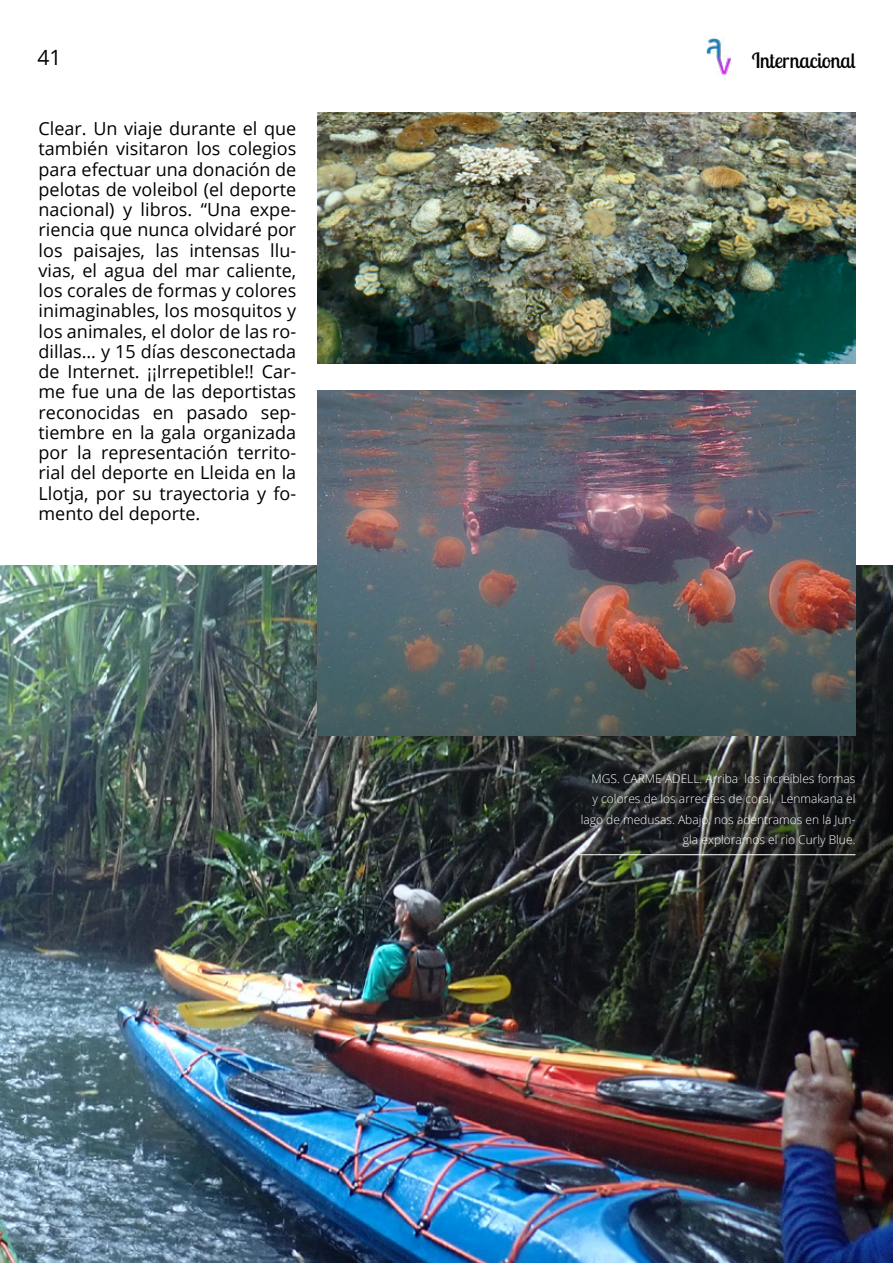
<style>
.page{position:relative;width:893px;height:1263px;background:#fff}
.page>*{position:absolute;margin:0;border:0;box-sizing:border-box;transform-origin:0 0}
.t1{font:21px "Lobster Two";color:#000}
.t2{font:21px "Open Sans";color:#000}
.t3{font:18px/20.2px "Open Sans";color:#000;text-align:justify}
.t4{font:300 12px/20.2px "Open Sans";color:#fff;text-align:right}
.s1{color:#000}
</style>
<div class="page">
<img style="left:706px;top:38px;width:25px;height:37px">
<img style="left:0;top:566px;width:893px;height:697px">
<img style="left:318px;top:390px;width:537px;height:345px">
<img style="left:318px;top:112px;width:537px;height:251px">
<hr style="left:579px;top:854px;width:276px;height:1px;background:#fff">
<p class="t2" style="left:38px;top:43px;width:26px">41</p>
<p class="t1" style="left:752px;top:47px;width:105px">Internacional</p>
<p class="t3" style="left:39px;top:118px;width:259px">Clear. Un viaje durante el que también visitaron los colegios para efectuar una donación de pelotas de voleibol (el deporte nacional) y libros. “Una expe&shy;riencia que nunca olvidaré por los paisajes, las intensas llu&shy;vias, el agua del mar caliente, los corales de formas y colores inimaginables, los mosquitos y los animales, el dolor de las ro&shy;dillas… y 15 días desconectada de Internet. ¡¡Irrepetible!! Car&shy;me fue una de las deportistas reconocidas en pasado sep&shy;tiembre en la gala organizada por la representación territo&shy;rial del deporte en Lleida en la Llotja, por su trayectoria y fo&shy;mento del deporte.</p>
<p class="t4" style="left:581px;top:768px;width:276px"><span class="s1">I</span>MGS. CARME ADELL. Arriba los increíbles formas y colores de los arrecifes de coral, Lenmakana el lago de medusas. Abajo, nos adentramos en la Jun&shy;gla exploramos el rio Curly Blue.</p>
</div>
